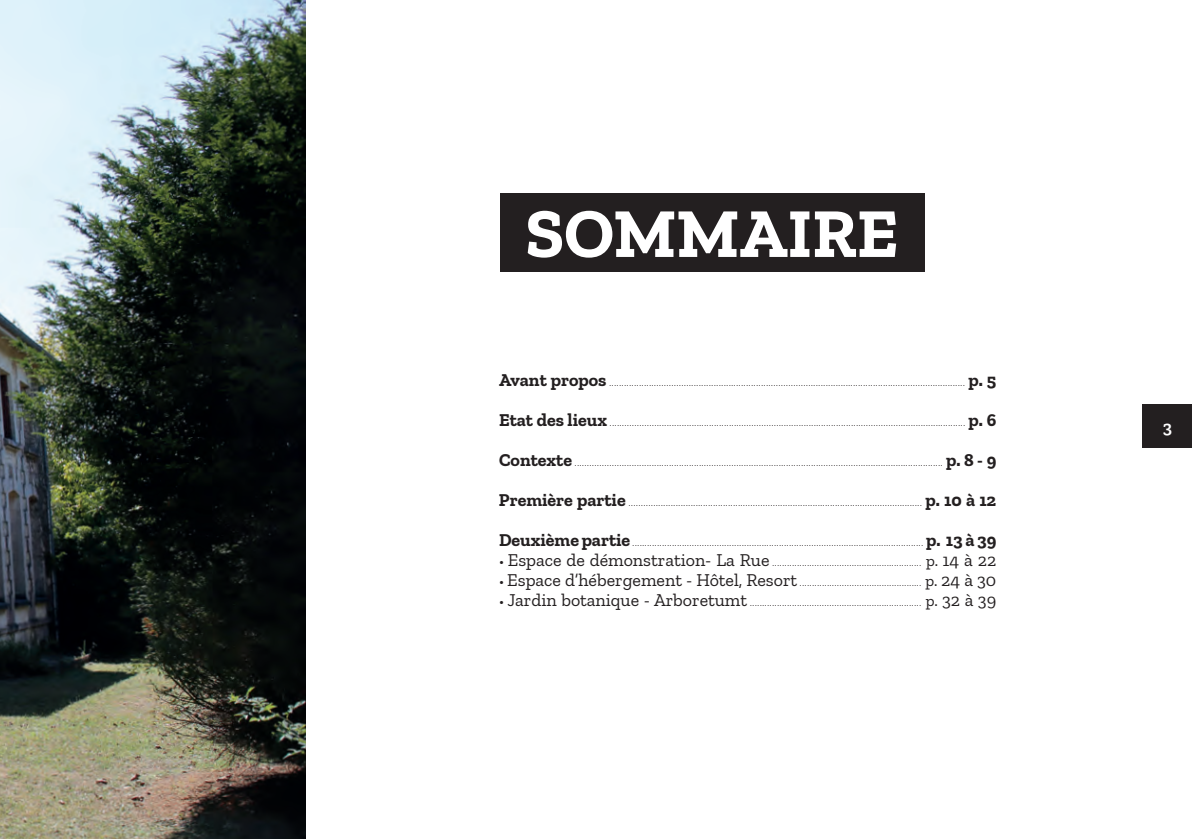
<style>
.page{position:relative;width:1192px;height:839px;background:#fff}
.page>*{position:absolute;margin:0;border:0;box-sizing:border-box;transform-origin:0 0}
.t1{font:700 70px "Zilla Slab";color:#fff}
.t2{font:18px "Zilla Slab";color:#231f20}
.t3{font:700 18px "Zilla Slab";color:#231f20}
.t4{font:600 18px "Zilla Slab";color:#fff}
.t5{font:8px "Zilla Slab";color:#231f20}
.s1{font-size:14px}
.s2{font-size:16px}
.s3{font-size:18px}
</style>
<div class="page">
<div style="left:1142px;top:404px;width:49px;height:44px;background:#231f20"></div>
<div style="left:500px;top:193px;width:424px;height:79px;background:#231f20"></div>
<img style="left:0;top:0;width:305px;height:839px">
<h1 class="t1" style="left:525px;top:193px;width:374px">SOMMAIRE</h1>
<h2 class="t3" style="left:499px;top:369px;width:109px">Avant propos</h2>
<p class="t5" style="left:609px;top:379px;width:356px">...............................................................................................................................................</p>
<h2 class="t3" style="left:968px;top:369px;width:29px">p. 5</h2>
<h2 class="t3" style="left:499px;top:409px;width:110px">Etat des lieux</h2>
<p class="t5" style="left:609px;top:419px;width:356px">...............................................................................................................................................</p>
<h2 class="t3" style="left:968px;top:409px;width:29px">p. 6</h2>
<h2 class="t3" style="left:499px;top:449px;width:75px">Contexte</h2>
<p class="t5" style="left:574px;top:459px;width:369px">....................................................................................................................................................</p>
<h2 class="t3" style="left:945px;top:449px;width:52px">p. 8 - 9</h2>
<h2 class="t3" style="left:499px;top:489px;width:128px">Première partie</h2>
<p class="t5" style="left:628px;top:499px;width:294px">......................................................................................................................</p>
<h2 class="t3" style="left:925px;top:489px;width:72px">p. 10 à 12</h2>
<h2 class="t3" style="left:499px;top:529px;width:133px">Deuxième partie</h2>
<p class="t5" style="left:632px;top:539px;width:292px">.....................................................................................................................</p>
<h2 class="t3" style="left:925px;top:529px;width:72px">p. 13 à 39</h2>
<h2 class="t2" style="left:499px;top:550px;width:272px"><span class="s1">•</span> Espace de démonstration- La Rue</h2>
<p class="t5" style="left:772px;top:559px;width:225px">............................................................ <span class="s2">p.</span> <span class="s3">14 à 22</span></p>
<h2 class="t2" style="left:499px;top:570px;width:300px"><span class="s1">•</span> Espace d’hébergement - Hôtel, Resort</h2>
<p class="t5" style="left:799px;top:579px;width:198px">................................................. <span class="s2">p.</span> <span class="s3">24 à 30</span></p>
<h2 class="t2" style="left:499px;top:590px;width:250px"><span class="s1">•</span> Jardin botanique - Arboretumt</h2>
<p class="t5" style="left:750px;top:599px;width:248px">..................................................................... <span class="s2">p.</span> <span class="s3">32 à 39</span></p>
<h2 class="t4" style="left:1162px;top:416px;width:11px">3</h2>
</div>
